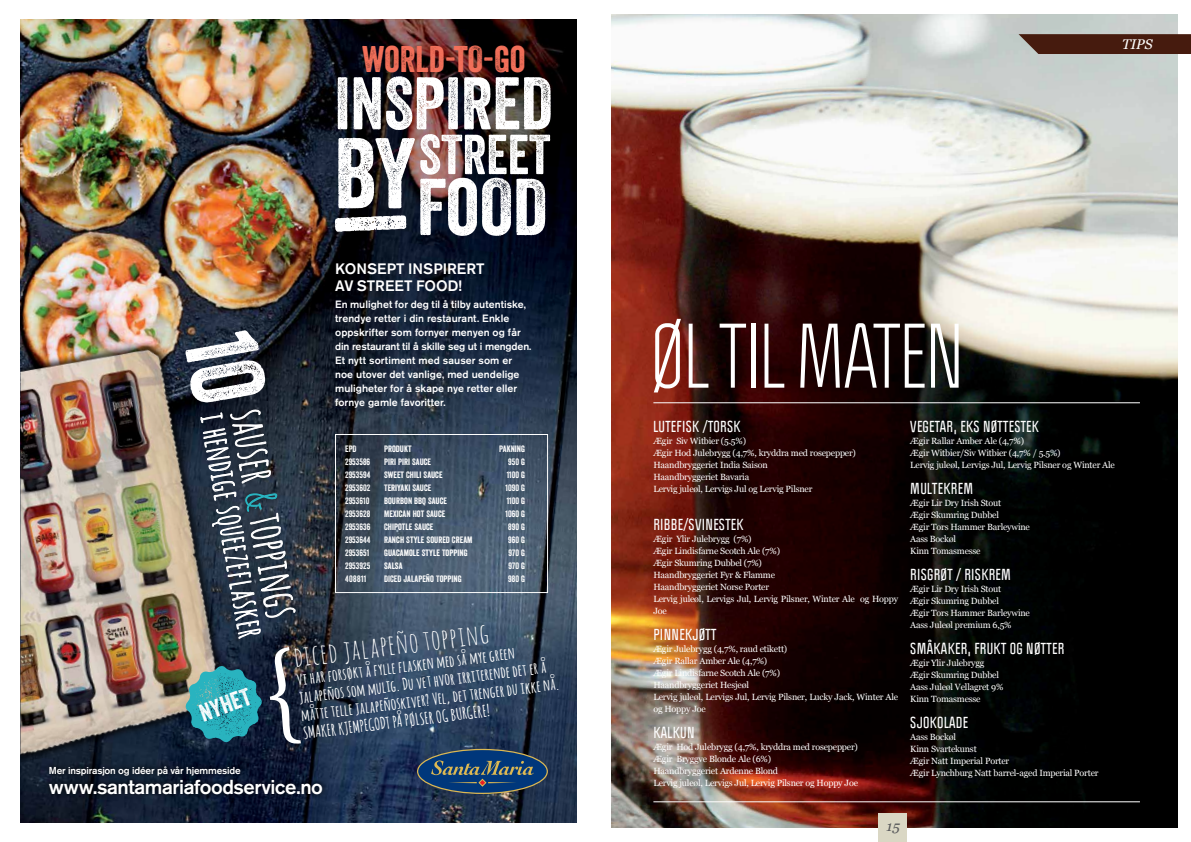
<style>
.page{position:relative;width:1191px;height:842px;background:#fff}
.page>*{position:absolute;margin:0;border:0;box-sizing:border-box;transform-origin:0 0}
.t1{font:96.9px "Veneer";color:#fff}
.t2{font:80px "Politica";letter-spacing:-.01em;color:#fff}
.t3{font:77.7px "Veneer";color:#fff}
.t4{font:71.9px "Veneer";color:#fff}
.t5{font:54.4px "Veneer";color:#fff}
.t6{font:43.5px "Amatic SC";color:#fff}
.t7{font:36px "Veneer";color:#f3705a}
.t8{font:32.8px "Amatic SC";color:#fff}
.t9{font:28px "Amatic SC";color:#fff}
.t10{font:24px "Veneer";color:#fff}
.t11{font:500 20.1px "Akzidenz Grotesk Pro";letter-spacing:-.025em;color:#fff}
.t12{font:700 16px/18px "Amatic";color:#fff}
.t13{font:500 15px/17px "Akzidenz Grotesk Pro";letter-spacing:.005em;color:#fff}
.t14{font:700 14px "Politica";letter-spacing:.025em;color:#fff}
.t15{font:italic 14px "Georgia";color:#fff}
.t16{font:italic 14px "Georgia";color:#58595b}
.t17{font:500 10.5px/14px "Akzidenz Grotesk Pro";letter-spacing:.005em;color:#fff}
.t18{font:500 10px "Akzidenz Grotesk Pro";letter-spacing:-.02em;color:#fff}
.t19{font:9px/12px "Georgia";letter-spacing:-.02em;color:#fff}
.t20{font:9px "Veneer";letter-spacing:.005em;color:#fff}
.s1{color:#29b3bf}
.s2{font-size:38.5px}
</style>
<div class="page">
<img style="left:611px;top:15px;width:566px;height:812px">
<svg style="left:1018px;top:34px;width:173px;height:20px;background:#4e261a"></svg>
<hr style="left:653px;top:402px;width:487px;height:1px;background:#fff">
<hr style="left:653px;top:801px;width:487px;height:1px;background:#fff">
<div style="left:878px;top:814px;width:29px;height:28px;background:#dad7c4"></div>
<img style="left:20px;top:20px;width:556px;height:802px">
<svg style="left:44px;top:761px;width:283px;height:39px;background:#0b1527"></svg>
<div style="left:417px;top:749px;width:130px;height:44px;background:#00377b;border-radius:50%"></div>
<div style="left:417px;top:749px;width:131px;height:45px;border:1px solid #dcb853;border-radius:50%"></div>
<svg style="left:431px;top:760px;width:103px;height:27px"></svg>
<img style="left:20px;top:314px;width:222px;height:448px">
<div style="left:226px;top:405px;width:74px;height:218px;background:#000;opacity:.75"></div>
<div style="left:335px;top:434px;width:213px;height:159px;border:1px solid #fff"></div>
<svg style="left:335px;top:215px;width:71px;height:17px"></svg>
<svg style="left:183px;top:328px;width:112px;height:310px;background:#404852"></svg>
<svg style="left:183px;top:647px;width:118px;height:99px;background:#303643"></svg>
<h3 class="t7" style="left:362px;top:37px;width:165px">WORLD-TO-GO</h3>
<h3 class="t4" style="left:334px;top:59px;width:219px">INSPIRED</h3>
<h3 class="t5" style="left:419px;top:121px;width:133px">STREET</h3>
<h3 class="t3" style="left:417px;top:160px;width:132px">FOOD</h3>
<h1 class="t1" style="left:334px;top:114px;width:83px">BY</h1>
<h3 class="t13" style="left:335px;top:260px;width:151px">KONSEPT INSPIRERT<br>AV STREET FOOD!</h3>
<p class="t17" style="left:335px;top:297px;width:198px">En mulighet for deg til å tilby autentiske, trendye retter i din restaurant. Enkle oppskrifter som fornyer menyen og får din restaurant til å skille seg ut i mengden.<br>Et nytt sortiment med sauser som er noe utover det vanlige, med uendelige muligheter for å skape nye retter eller fornye gamle favoritter.</p>
<p class="t20" style="left:345px;top:443px;width:13px">EPD</p>
<p class="t20" style="left:384px;top:443px;width:29px">PRODUKT</p>
<p class="t20" style="left:499px;top:443px;width:27px">PAKNING</p>
<p class="t20" style="left:345px;top:456px;width:27px">2953586</p>
<p class="t20" style="left:384px;top:456px;width:49px">PIRI PIRI SAUCE</p>
<p class="t20" style="left:508px;top:456px;width:18px">950 G</p>
<p class="t20" style="left:345px;top:469px;width:27px">2953594</p>
<p class="t20" style="left:384px;top:469px;width:60px">SWEET CHILI SAUCE</p>
<p class="t20" style="left:506px;top:469px;width:20px">1100 G</p>
<p class="t20" style="left:345px;top:482px;width:27px">2953602</p>
<p class="t20" style="left:384px;top:482px;width:49px">TERIYAKI SAUCE</p>
<p class="t20" style="left:505px;top:482px;width:21px">1090 G</p>
<p class="t20" style="left:345px;top:495px;width:26px">2953610</p>
<p class="t20" style="left:384px;top:495px;width:64px">BOURBON BBQ SAUCE</p>
<p class="t20" style="left:506px;top:495px;width:20px">1100 G</p>
<p class="t20" style="left:345px;top:508px;width:27px">2953628</p>
<p class="t20" style="left:384px;top:508px;width:63px">MEXICAN HOT SAUCE</p>
<p class="t20" style="left:505px;top:508px;width:21px">1060 G</p>
<p class="t20" style="left:345px;top:521px;width:27px">2953636</p>
<p class="t20" style="left:384px;top:521px;width:51px">CHIPOTLE SAUCE</p>
<p class="t20" style="left:508px;top:521px;width:18px">890 G</p>
<p class="t20" style="left:345px;top:534px;width:27px">2953644</p>
<p class="t20" style="left:384px;top:534px;width:90px">RANCH STYLE SOURED CREAM</p>
<p class="t20" style="left:508px;top:534px;width:18px">960 G</p>
<p class="t20" style="left:345px;top:547px;width:26px">2953651</p>
<p class="t20" style="left:384px;top:547px;width:85px">GUACAMOLE STYLE TOPPING</p>
<p class="t20" style="left:508px;top:547px;width:18px">970 G</p>
<p class="t20" style="left:345px;top:560px;width:27px">2953925</p>
<p class="t20" style="left:384px;top:560px;width:20px">SALSA</p>
<p class="t20" style="left:508px;top:560px;width:18px">970 G</p>
<p class="t20" style="left:345px;top:573px;width:23px">408811</p>
<p class="t20" style="left:384px;top:573px;width:79px">DICED JALAPEÑO TOPPING</p>
<p class="t20" style="left:508px;top:573px;width:18px">980 G</p>
<h3 class="t6" style="left:274px;top:405px;width:213px;rotate:80deg">sauser <span class="s1">&amp;</span>top<span class="s2">P</span>ings</h3>
<h3 class="t8" style="left:233px;top:410px;width:229px;rotate:80deg">i hendige squeezeflasker</h3>
<h3 class="t9" style="left:292px;top:639px;width:198px;rotate:-7deg">diced jalapeño topping</h3>
<h3 class="t12" style="left:296px;top:670px;width:261px;rotate:-7deg">vi har forsøkt å fylle flasken med så mye green jalapeños som mulig. Du vet hvor irriterende det er å måtte telle jalapeñoskiver? Vel, det trenger du ikke nå.</h3>
<h3 class="t10" style="left:195px;top:700px;width:54px;rotate:-20deg">NYHET</h3>
<h3 class="t12" style="left:302px;top:723px;width:188px;rotate:-7deg">SMAKER KJEMPEGODT PÅ PØLSER OG BURGERE!</h3>
<p class="t18" style="left:49px;top:764px;width:193px">Mer inspirasjon og idéer på vår hjemmeside</p>
<h3 class="t11" style="left:49px;top:774px;width:276px">www.santamariafoodservice.no</h3>
<h3 class="t15" style="left:1122px;top:35px;width:9px">tips</h3>
<h2 class="t2" style="left:649px;top:306px;width:305px">ØL TIL MATEN</h2>
<h3 class="t14" style="left:653px;top:417px;width:89px">LUTEFISK /TORSK</h3>
<p class="t19" style="left:653px;top:435px;width:204px">Ægir Siv Witbier (5.5%)<br>Ægir Hod Julebrygg (4,7%, kryddra med rosepepper)<br>Haandbryggeriet India Saison<br>Haandbryggeriet Bavaria<br>Lervig juleøl, Lervigs Jul og Lervig Pilsner</p>
<h3 class="t14" style="left:653px;top:515px;width:92px">RIBBE/SVINESTEK</h3>
<p class="t19" style="left:653px;top:533px;width:246px">Ægir Ylir Julebrygg (7%)<br>Ægir Lindisfarne Scotch Ale (7%)<br>Ægir Skumring Dubbel (7%)<br>Haandbryggeriet Fyr &amp; Flamme<br>Haandbryggeriet Norse Porter<br>Lervig juleøl, Lervigs Jul, Lervig Pilsner, Winter Ale og Hoppy<br>Joe</p>
<h3 class="t14" style="left:653px;top:625px;width:64px">PINNEKJØTT</h3>
<p class="t19" style="left:653px;top:643px;width:246px">Ægir Julebrygg (4,7%, raud etikett)<br>Ægir Rallar Amber Ale (4,7%)<br>Ægir Lindisfarne Scotch Ale (7%)<br>Haandbryggeriet Hesjeøl<br>Lervig juleøl, Lervigs Jul, Lervig Pilsner, Lucky Jack, Winter Ale og Hoppy Joe</p>
<h3 class="t14" style="left:653px;top:723px;width:43px">KALKUN</h3>
<p class="t19" style="left:653px;top:741px;width:206px">Ægir Hod Julebrygg (4,7%, kryddra med rosepepper)<br>Ægir Bryggve Blonde Ale (6%)<br>Haandbryggeriet Ardenne Blond<br>Lervig juleøl, Lervigs Jul, Lervig Pilsner og Hoppy Joe</p>
<h3 class="t14" style="left:910px;top:417px;width:130px">VEGETAR, EKS NØTTESTEK</h3>
<p class="t19" style="left:910px;top:435px;width:206px">Ægir Rallar Amber Ale (4,7%)<br>Ægir Witbier/Siv Witbier (4,7% / 5.5%)<br>Lervig juleøl, Lervigs Jul, Lervig Pilsner og Winter Ale</p>
<h3 class="t14" style="left:910px;top:479px;width:64px">MU LTEKREM</h3>
<p class="t19" style="left:910px;top:497px;width:121px">Ægir Lir Dry Irish Stout<br>Ægir Skumring Dubbel<br>Ægir Tors Hammer Barleywine<br>Aass Bockøl<br>Kinn Tomasmesse</p>
<h3 class="t14" style="left:910px;top:565px;width:102px">RISGRØT / RISKREM</h3>
<p class="t19" style="left:910px;top:583px;width:121px">Ægir Lir Dry Irish Stout<br>Ægir Skumring Dubbel<br>Ægir Tors Hammer Barleywine<br>Aass Juleøl premium 6,5%</p>
<h3 class="t14" style="left:910px;top:639px;width:155px">SMÅKAKER, FRUKT OG NØTTER</h3>
<p class="t19" style="left:910px;top:657px;width:95px">Ægir Ylir Julebrygg<br>Ægir Skumring Dubbel<br>Aass Juleøl Vellagret 9%<br>Kinn Tomasmesse</p>
<h3 class="t14" style="left:910px;top:713px;width:59px">SJOKOLADE</h3>
<p class="t19" style="left:910px;top:731px;width:190px">Aass Bockøl<br>Kinn Svartekunst<br>Ægir Natt Imperial Porter<br>Ægir Lynchburg Natt barrel-aged Imperial Porter</p>
<h3 class="t16" style="left:886px;top:817px;width:15px">15</h3>
</div>
